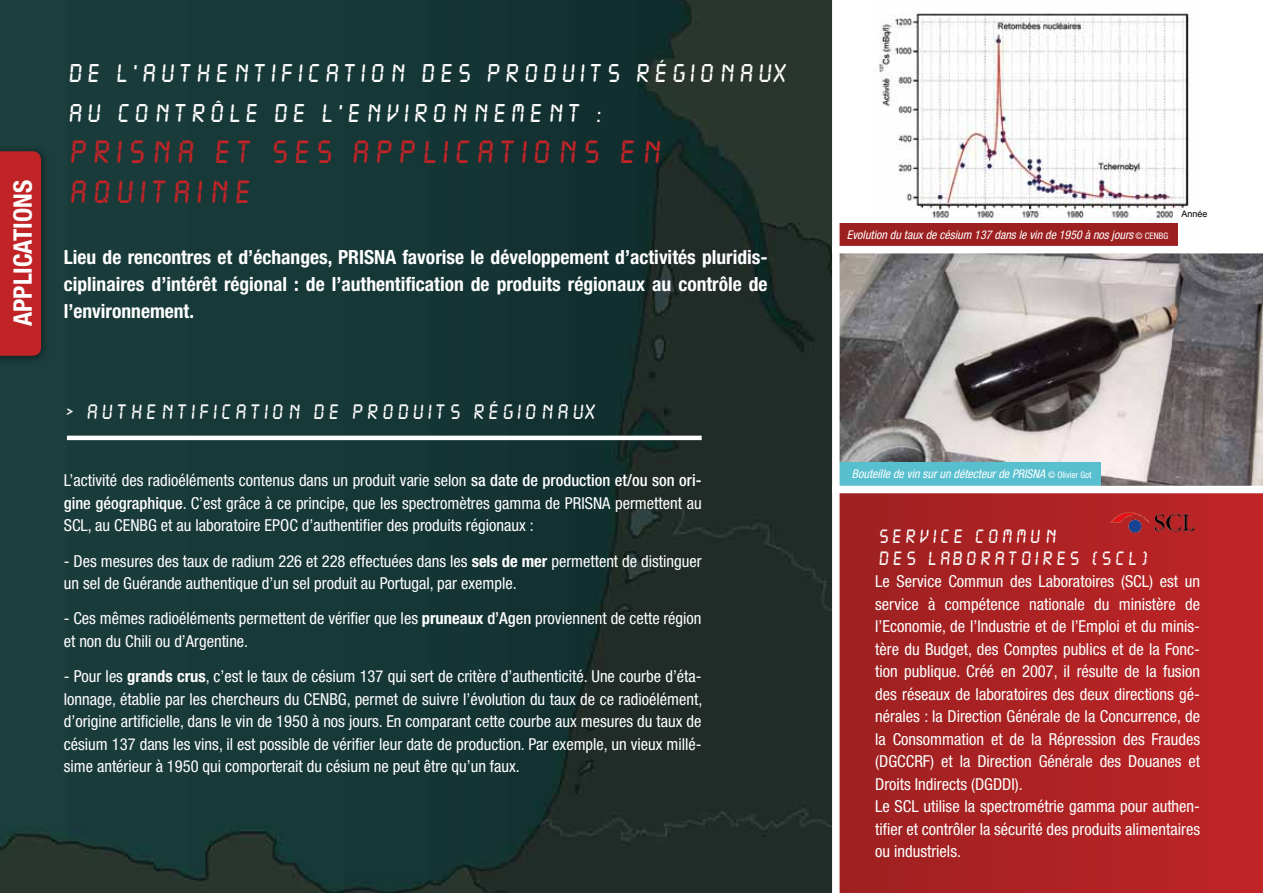
<style>
.page{position:relative;width:1263px;height:893px;background:#fff}
.page>*{position:absolute;margin:0;border:0;box-sizing:border-box;transform-origin:0 0}
.t1{font:30px/40.5px "Liquid Crystal Plain";color:#c02427}
.t2{font:700 condensed 25.5px "Helvetica Neue";color:#fff}
.t3{font:24px/40.5px "Liquid Crystal Plain";color:#fff}
.t4{font:700 condensed 19.5px/27px "Helvetica Neue";color:#fff;text-align:justify}
.t5{font:19.5px "Liquid Crystal Plain";color:#fff}
.t6{font:18px/21.6px "Liquid Crystal Plain";color:#fff}
.t7{font:condensed 16.5px/22.5px "Helvetica Neue";color:#fff}
.t8{font:italic condensed 12px "Helvetica Neue";color:#fff}
.t9{font:9px "Arial";color:#000}
.s1{font-weight:500}
.s2{font-weight:700}
.s3{font-style:normal;font-size:9px}
</style>
<div class="page">
<img style="left:0;top:0;width:832px;height:893px">
<img style="left:839px;top:253px;width:424px;height:233px">
<div style="left:836px;top:462px;width:265px;height:25px;background:#58bfcf"></div>
<div style="left:836px;top:489px;width:427px;height:404px;background:linear-gradient(to right,#9d2121,#c02527)"></div>
<div style="left:832px;top:486px;width:431px;height:7px;background:#fff"></div>
<div style="left:0;top:144px;width:50px;height:221px;background:#1a3736"></div>
<div style="left:0;top:151px;width:41px;height:205px;background:#c02427"></div>
<img style="left:879px;top:12px;width:310px;height:224px">
<div style="left:833px;top:223px;width:344px;height:25px;background:#9d2021"></div>
<div style="left:832px;top:246px;width:431px;height:7px;background:#fff"></div>
<div style="left:832px;top:0;width:7px;height:893px;background:#fff"></div>
<img style="left:1108px;top:511px;width:95px;height:24px">
<hr style="left:67px;top:436px;width:635px;height:4px;background:#fff">
<h2 class="t2" style="left:7px;top:326px;width:146px;rotate:-90deg">Applications</h2>
<h3 class="t3" style="left:64px;top:54px;width:724px">DE L’AUTHENTIFICATION DES PRODUITS RÉGIONAUX<br>AU CONTRÔLE DE L’ENVIRONNEMENT :</h3>
<h1 class="t1" style="left:64px;top:134px;width:599px">PRISNA ET SES APPLICATIONS EN<br>AQUITAINE</h1>
<p class="t4" style="left:64px;top:243px;width:705px">Lieu de rencontres et d’échanges, PRISNA favorise le développement d’activités pluridis&shy;ciplinaires d’intérêt régional : de l’authentification de produits régionaux au contrôle de l’environnement.</p>
<p class="t5" style="left:64px;top:401px;width:533px">&gt; AUTHENTIFICATION DE PRODUITS RÉGIONAUX</p>
<p class="t7" style="left:64px;top:469px;width:639px;text-align:justify">L’activité des radioéléments contenus dans un produit varie selon <span class="s1">sa date de production et/ou son ori&shy;gine géographique</span>. C’est grâce à ce principe, que les spectromètres gamma de PRISNA permettent au SCL, au CENBG et au laboratoire EPOC d’authentifier des produits régionaux :</p>
<p class="t7" style="left:64px;top:549px;width:639px">- Des mesures des taux de radium 226 et 228 effectuées dans les <span class="s2">sels de mer</span> permettent de distinguer un sel de Guérande authentique d’un sel produit au Portugal, par exemple.</p>
<p class="t7" style="left:64px;top:607px;width:639px">- Ces mêmes radioéléments permettent de vérifier que les <span class="s2">pruneaux</span> <span class="s1">d’Agen</span> proviennent de cette région et non du Chili ou d’Argentine.</p>
<p class="t7" style="left:64px;top:665px;width:640px;text-align:justify">- Pour les <span class="s2">grands crus</span>, c’est le taux de césium 137 qui sert de critère d’authenticité. Une courbe d’éta&shy;lonnage, établie par les chercheurs du CENBG, permet de suivre l’évolution du taux de ce radioélément, d’origine artificielle, dans le vin de 1950 à nos jours. En comparant cette courbe aux mesures du taux de césium 137 dans les vins, il est possible de vérifier leur date de production. Par exemple, un vieux millé&shy;sime antérieur à 1950 qui comporterait du césium ne peut être qu’un faux.</p>
<p class="t8" style="left:847px;top:227px;width:323px">Evolution du taux de césium 137 dans le vin de 1950 à nos jours <span class="s3">© CENBG</span></p>
<p class="t9" style="left:1181px;top:208px;width:28px">Année</p>
<p class="t8" style="left:852px;top:467px;width:241px">Bouteille de vin sur un détecteur de PRISNA <span class="s3">© Olivier Got</span></p>
<p class="t6" style="left:875px;top:527px;width:274px">SERVICE COMMUN<br>DES LABORATOIRES (SCL)</p>
<p class="t7" style="left:875px;top:570px;width:326px">Le Service Commun des Laboratoires (SCL) est un service à compétence nationale du ministère de l’Economie, de l’Industrie et de l’Emploi et du minis&shy;tère du Budget, des Comptes publics et de la Fonc&shy;tion publique. Créé en 2007, il résulte de la fusion des réseaux de laboratoires des deux directions gé&shy;nérales : la Direction Générale de la Concurrence, de la Consommation et de la Répression des Fraudes (DGCCRF) et la Direction Générale des Douanes et Droits Indirects (DGDDI).<br>Le SCL utilise la spectrométrie gamma pour authen&shy;tifier et contrôler la sécurité des produits alimentaires ou industriels.</p>
</div>
